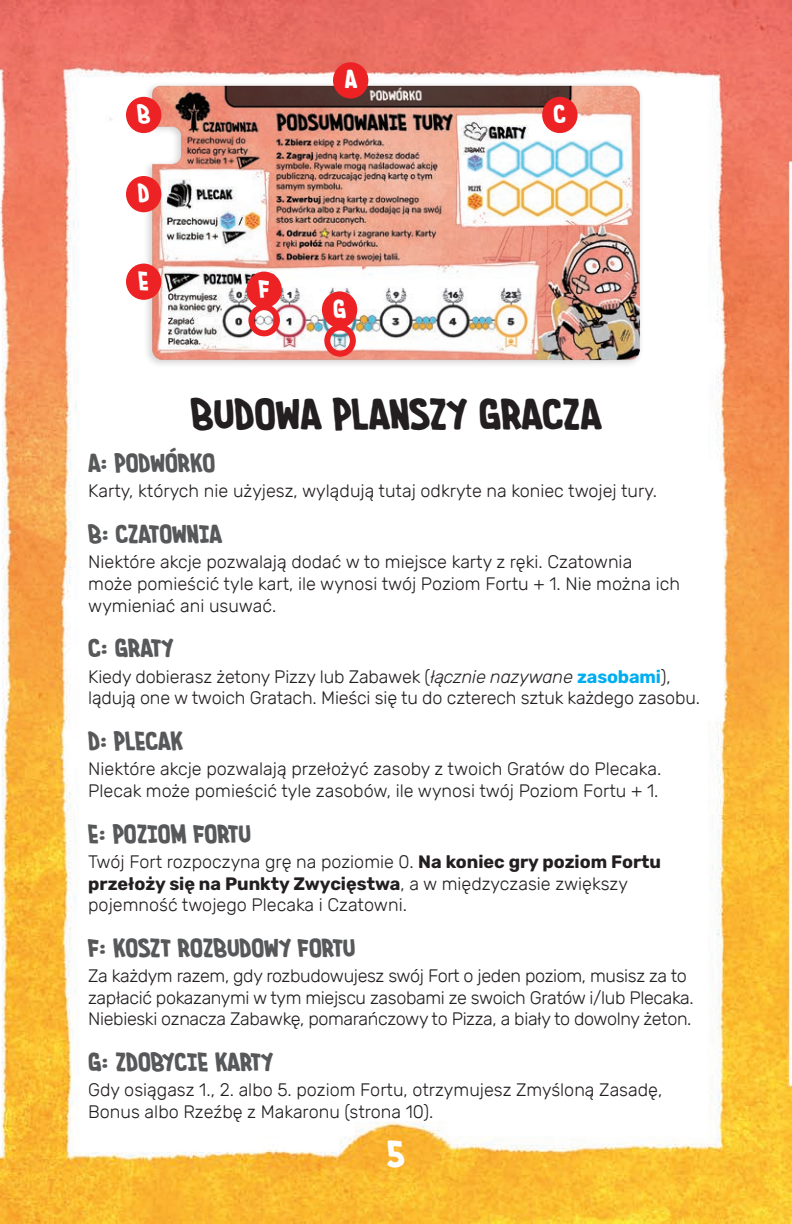
<style>
.page{position:relative;width:792px;height:1224px;background:#fff}
.page>*{position:absolute;margin:0;border:0;box-sizing:border-box;transform-origin:0 0}
.t1{font:700 35.8px "Imaginary Friend BB";color:#231f20}
.t2{font:700 32px "Imaginary Friend BB";color:#fff}
.Subheader_C{font:700 21.4px "Imaginary Friend BB";color:#57585a}
.Subheader_C-2{font:700 21.4px "Imaginary Friend BB";color:#fff}
.Body{font:300 18px/21.6px "Rubik";color:#231f20}
.Body-2{font:300 18px/21.6px "Rubik";letter-spacing:-.02em;color:#231f20}
.s1{font-style:italic}
.s2{font-weight:700;color:#00aeef}
.s3{font-weight:700}
</style>
<div class="page">
<img style="left:0;top:0;width:792px;height:1224px">
<img style="left:145px;top:81px;width:502px;height:282px">
<div style="left:126px;top:264px;width:35px;height:36px;background:#ed2225;border-radius:50%"></div>
<div style="left:126px;top:176px;width:35px;height:36px;background:#ed2225;border-radius:50%"></div>
<div style="left:126px;top:97px;width:35px;height:36px;background:#ed2225;border-radius:50%"></div>
<div style="left:246px;top:272px;width:36px;height:36px;background:#ed2225;border-radius:50%"></div>
<div style="left:322px;top:291px;width:35px;height:37px;background:#ed2225;border-radius:50%"></div>
<div style="left:542px;top:97px;width:36px;height:36px;background:#ed2225;border-radius:50%"></div>
<div style="left:333px;top:62px;width:35px;height:37px;background:#ed2225;border-radius:50%"></div>
<div style="left:248px;top:304px;width:32px;height:32px;border:6px solid #ed2225;border-radius:50%"></div>
<div style="left:324px;top:324px;width:32px;height:33px;border:6px solid #ed2225;border-radius:50%"></div>
<p class="Subheader_C-2" style="left:137px;top:98px;width:15px">B</p>
<p class="Subheader_C-2" style="left:138px;top:177px;width:13px">D</p>
<p class="Subheader_C-2" style="left:139px;top:265px;width:12px">E</p>
<p class="Subheader_C-2" style="left:345px;top:63px;width:14px">A</p>
<p class="Subheader_C-2" style="left:259px;top:273px;width:12px">F</p>
<p class="Subheader_C-2" style="left:333px;top:293px;width:15px">G</p>
<p class="Subheader_C-2" style="left:553px;top:98px;width:14px">C</p>
<p class="t1" style="left:191px;top:388px;width:412px">BUDOWA PLANSZY GRACZA</p>
<p class="Subheader_C" style="left:88px;top:447px;width:129px">A: PODWÓRKO</p>
<p class="Body" style="left:88px;top:481px;width:570px">Karty, których nie użyjesz, wylądują tutaj odkryte na koniec twojej tury.</p>
<p class="Subheader_C" style="left:88px;top:518px;width:135px">B: CZATOWNIA</p>
<p class="Body" style="left:88px;top:552px;width:593px">Niektóre akcje pozwalają dodać w to miejsce karty z ręki. Czatownia może pomieścić tyle kart, ile wynosi twój Poziom Fortu + 1. Nie można ich wymieniać ani usuwać.</p>
<p class="Subheader_C" style="left:88px;top:632px;width:87px">C: GRATY</p>
<p class="Body" style="left:88px;top:666px;width:613px">Kiedy dobierasz żetony Pizzy lub Zabawek (<span class="s1">łącznie nazywane</span> <span class="s2">zasobami</span>), lądują one w twoich Gratach. Mieści się tu do czterech sztuk każdego zasobu.</p>
<p class="Subheader_C" style="left:88px;top:725px;width:96px">D: PLECAK</p>
<p class="Body" style="left:88px;top:759px;width:575px">Niektóre akcje pozwalają przełożyć zasoby z twoich Gratów do Plecaka.<br>Plecak może pomieścić tyle zasobów, ile wynosi twój Poziom Fortu + 1.</p>
<p class="Subheader_C" style="left:88px;top:818px;width:164px">E: POZIOM FORTU</p>
<p class="Body" style="left:88px;top:851px;width:574px">Twój Fort rozpoczyna grę na poziomie 0. <span class="s3">Na koniec gry poziom Fortu przełoży się na Punkty Zwycięstwa</span>, a w międzyczasie zwiększy pojemność twojego Plecaka i Czatowni.</p>
<p class="Subheader_C" style="left:88px;top:932px;width:269px">F: KOSZT ROZBUDOWY FORTU</p>
<p class="Body-2" style="left:88px;top:966px;width:607px">Za każdym razem, gdy rozbudowujesz swój Fort o jeden poziom, musisz za to zapłacić pokazanymi w tym miejscu zasobami ze swoich Gratów i/lub Plecaka.<br>Niebieski oznacza Zabawkę, pomarańczowy to Pizza, a biały to dowolny żeton.</p>
<p class="Subheader_C" style="left:88px;top:1046px;width:186px">G: ZDOBYCIE KARTY</p>
<p class="Body" style="left:88px;top:1080px;width:576px">Gdy osiągasz 1., 2. albo 5. poziom Fortu, otrzymujesz Zmyśloną Zasadę,<br>Bonus albo Rzeźbę z Makaronu (strona 10).</p>
<h2 class="t2" style="left:387px;top:1129px;width:20px">5</h2>
</div>
